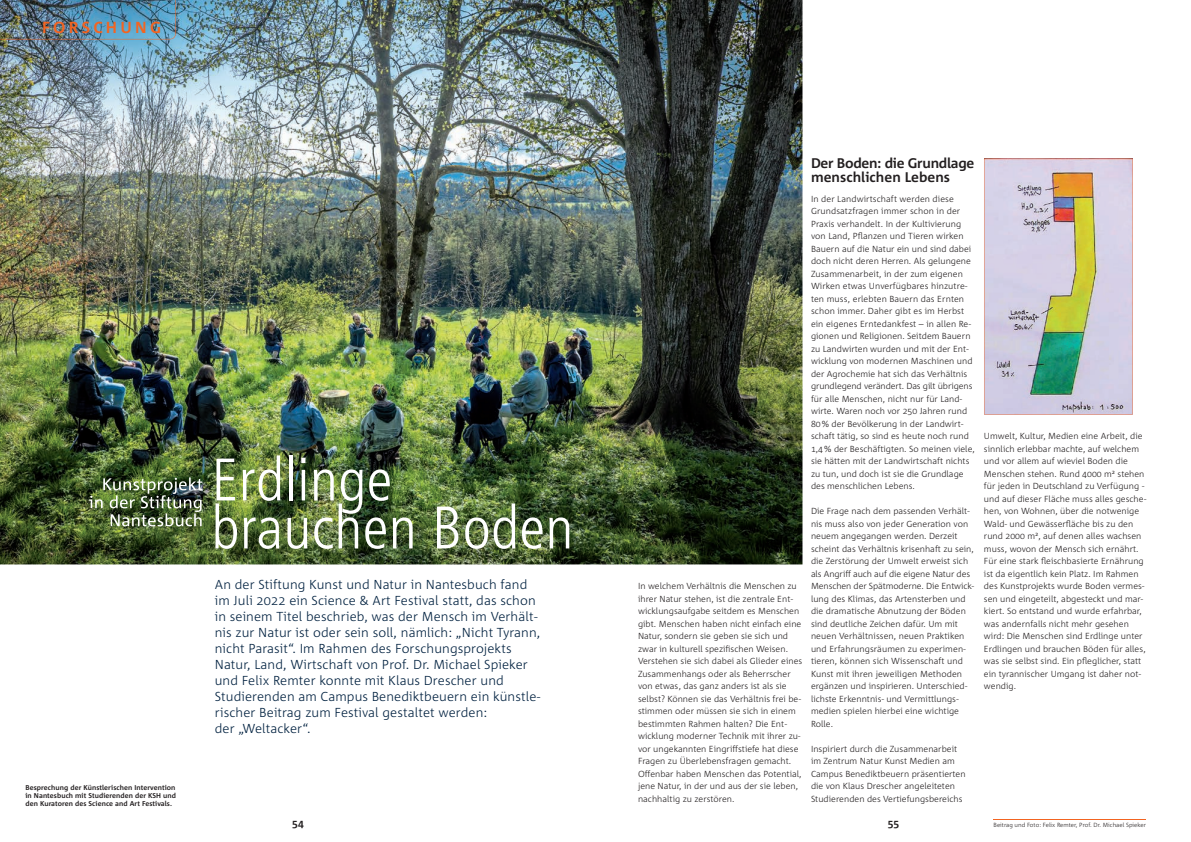
<style>
.page{position:relative;width:1191px;height:842px;background:#fff}
.page>*{position:absolute;margin:0;border:0;box-sizing:border-box;transform-origin:0 0}
.t1{font:300 condensed 60px/48px "Frutiger";letter-spacing:.01em;color:#fff}
.t2{font:700 16px "Corpid";letter-spacing:.2em;color:#f36421}
.t3{font:700 14px/14px "Corpid";letter-spacing:-.01em;color:#231f20}
.t4{font:300 13px/16px "Corpid";letter-spacing:.01em;color:#002140}
.t5{font:700 10.5px "Corpid";color:#231f20}
.t6{font:300 8.8px/12.5px "Corpid";letter-spacing:.005em;color:#231f20}
.t7{font:700 7px/8.4px "Corpid";letter-spacing:.01em;color:#231f20;text-align:justify}
.t8{font:300 6px "Corpid";letter-spacing:.005em;color:#231f20}
</style>
<div class="page">
<img style="left:0;top:0;width:802px;height:564px">
<hr style="left:993px;top:819px;width:153px;height:1px;background:#f36421">
<img style="left:0;top:0;width:176px;height:39px">
<img style="left:103px;top:477px;width:100px;height:17px">
<img style="left:89px;top:495px;width:114px;height:17px">
<img style="left:111px;top:513px;width:91px;height:13px">
<img style="left:984px;top:159px;width:148px;height:255px">
<h2 class="t2" style="left:42px;top:19px;width:121px">FORSCHUNG</h2>
<p class="t7" style="left:26px;top:783px;width:152px">Besprechung der Künstlerischen Intervention in Nantesbuch mit Studierenden der KSH und den Kuratoren des Science and Art Festivals.</p>
<h1 class="t1" style="left:212px;top:457px;width:363px">Erdlinge brauchen Boden</h1>
<p class="t4" style="left:215px;top:577px;width:327px">An der Stiftung Kunst und Natur in Nantesbuch fand im Juli 2022 ein Science &amp; Art Festival statt, das schon in seinem Titel beschrieb, was der Mensch im Verhält&shy;nis zur Natur ist oder sein soll, nämlich: „Nicht Tyrann, nicht Parasit“. Im Rahmen des Forschungsprojekts Natur, Land, Wirtschaft von Prof. Dr. Michael Spieker und Felix Remter konnte mit Klaus Drescher und Studierenden am Campus Benediktbeuern ein künstle&shy;rischer Beitrag zum Festival gestaltet werden:<br>der „Weltacker“.</p>
<p class="t6" style="left:638px;top:580px;width:166px">In welchem Verhältnis die Menschen zu ihrer Natur stehen, ist die zentrale Ent&shy;wicklungsaufgabe seitdem es Menschen gibt. Menschen haben nicht einfach eine Natur, sondern sie geben sie sich und zwar in kulturell spezifischen Weisen.<br>Verstehen sie sich dabei als Glieder eines Zusammenhangs oder als Beherrscher von etwas, das ganz anders ist als sie selbst? Können sie das Verhältnis frei be&shy;stimmen oder müssen sie sich in einem bestimmten Rahmen halten? Die Ent&shy;wicklung moderner Technik mit ihrer zu&shy;vor ungekannten Eingriffstiefe hat diese Fragen zu Überlebensfragen gemacht.<br>Offenbar haben Menschen das Potential, jene Natur, in der und aus der sie leben, nachhaltig zu zerstören.</p>
<h3 class="t3" style="left:811px;top:156px;width:165px">Der Boden: die Grundlage menschlichen Lebens</h3>
<p class="t6" style="left:811px;top:193px;width:165px">In der Landwirtschaft werden diese Grundsatzfragen immer schon in der Praxis verhandelt. In der Kultivierung von Land, Pflanzen und Tieren wirken Bauern auf die Natur ein und sind dabei doch nicht deren Herren. Als gelungene Zusammenarbeit, in der zum eigenen Wirken etwas Unverfügbares hinzutre&shy;ten muss, erlebten Bauern das Ernten schon immer. Daher gibt es im Herbst ein eigenes Erntedankfest – in allen Re&shy;gionen und Religionen. Seitdem Bauern zu Landwirten wurden und mit der Ent&shy;wicklung von modernen Maschinen und der Agrochemie hat sich das Verhältnis grundlegend verändert. Das gilt übrigens für alle Menschen, nicht nur für Land&shy;wirte. Waren noch vor 250 Jahren rund 80 % der Bevölkerung in der Landwirt&shy;schaft tätig, so sind es heute noch rund 1,4 % der Beschäftigten. So meinen viele, sie hätten mit der Landwirtschaft nichts zu tun, und doch ist sie die Grundlage des menschlichen Lebens.</p>
<p class="t6" style="left:811px;top:505px;width:164px">Die Frage nach dem passenden Verhält&shy;nis muss also von jeder Generation von neuem angegangen werden. Derzeit scheint das Verhältnis krisenhaft zu sein, die Zerstörung der Umwelt erweist sich als Angriff auch auf die eigene Natur des Menschen der Spätmoderne. Die Entwick&shy;lung des Klimas, das Artensterben und die dramatische Abnutzung der Böden sind deutliche Zeichen dafür. Um mit neuen Verhältnissen, neuen Praktiken und Erfahrungsräumen zu experimen&shy;tieren, können sich Wissenschaft und Kunst mit ihren jeweiligen Methoden ergänzen und inspirieren. Unterschied&shy;lichste Erkenntnis- und Vermittlungs&shy;medien spielen hierbei eine wichtige Rolle.</p>
<p class="t6" style="left:811px;top:743px;width:156px">Inspiriert durch die Zusammenarbeit im Zentrum Natur Kunst Medien am Campus Benediktbeuern präsentierten die von Klaus Drescher angeleiteten Studierenden des Vertiefungsbereichs</p>
<p class="t6" style="left:984px;top:430px;width:164px">Umwelt, Kultur, Medien eine Arbeit, die sinnlich erlebbar machte, auf welchem und vor allem auf wieviel Boden die Menschen stehen. Rund 4000 m² stehen für jeden in Deutschland zu Verfügung - und auf dieser Fläche muss alles gesche&shy;hen, von Wohnen, über die notwenige Wald- und Gewässerfläche bis zu den rund 2000 m², auf denen alles wachsen muss, wovon der Mensch sich ernährt.<br>Für eine stark fleischbasierte Ernährung ist da eigentlich kein Platz. Im Rahmen des Kunstprojekts wurde Boden vermes&shy;sen und eingeteilt, abgesteckt und mar&shy;kiert. So entstand und wurde erfahrbar, was andernfalls nicht mehr gesehen wird: Die Menschen sind Erdlinge unter Erdlingen und brauchen Böden für alles, was sie selbst sind. Ein pfleglicher, statt ein tyrannischer Umgang ist daher not&shy;wendig.</p>
<p class="t5" style="left:292px;top:818px;width:13px">54</p>
<p class="t5" style="left:887px;top:818px;width:13px">55</p>
<p class="t8" style="left:993px;top:822px;width:154px">Beitrag und Foto: Felix Remter, Prof. Dr. Michael Spieker</p>
</div>
